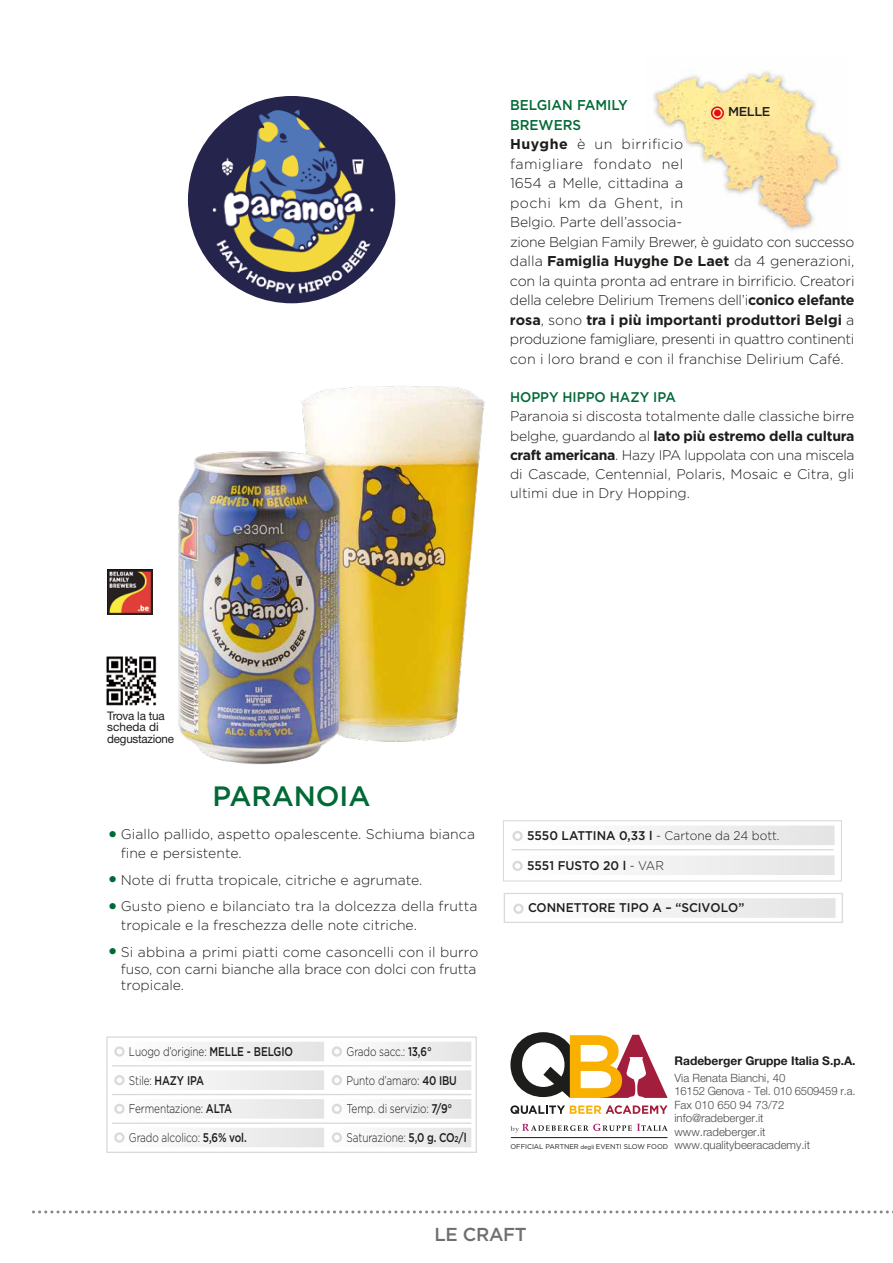
<style>
.page{position:relative;width:893px;height:1263px;background:#fff}
.page>*{position:absolute;margin:0;border:0;box-sizing:border-box;transform-origin:0 0}
.t1{font:500 27.9px "Gotham";color:#006935}
.t2{font:500 18.75px "Gotham";letter-spacing:-.015em;color:#706f6f}
.t3{font:300 14.25px/19.5px "Gotham";letter-spacing:-.015em;color:#1d1d1b}
.t4{font:300 13.95px/19.2px "Gotham";color:#1d1d1b}
.t5{font:500 13.95px "Gotham";color:#006935;scale:.95 1}
.t6{font:500 12.9px "Gotham";letter-spacing:-.035em;color:#1e1e1c}
.t7{font:300 12.6px "Gotham";letter-spacing:-.015em;color:#1d1d1b;scale:.8 1}
.t8{font:300 12.6px "Gotham";letter-spacing:-.015em;color:#1d1d1b;scale:.95 1}
.t9{font:500 12.6px "Gotham";color:#1d1e1c;scale:.95 1}
.t10{font:500 12.6px "Gotham";letter-spacing:-.005em;color:#1d1d1b;scale:.95 1}
.t11{font:500 12.6px "Gotham";letter-spacing:-.005em;color:#1d1d1b;scale:.8 1}
.t12{font:700 12px "Helvetica Neue";color:#1d1d1b}
.t13{font:11.85px/11.9px "Helvetica Neue";letter-spacing:-.02em;color:#1d1d1b}
.t14{font:300 11.4px/13.5px "Helvetica Neue";color:#4b4a4a}
.t15{font:6.9px "Gotham";letter-spacing:-.01em;color:#1d1d1b}
.s1{font-weight:500;color:#006935}
.s2{font-weight:700}
.s3{font-size:25.2px;color:#006935}
.s4{font-weight:500}
.s5{font-weight:300}
.s6{font-weight:500;font-size:8.4px}
.s7{color:#1e1e1c}
.s8{font-size:5.85px}
</style>
<div class="page">
<img style="left:106px;top:656px;width:1px;height:50px">
<div style="left:106px;top:1036px;width:371px;height:117px;border:1px solid #dadada"></div>
<div style="left:112px;top:1042px;width:212px;height:19px;background:linear-gradient(to right,#fff,#e4e4e4)"></div>
<div style="left:324px;top:1042px;width:147px;height:19px;background:linear-gradient(to right,#fff,#e4e4e4)"></div>
<div style="left:112px;top:1128px;width:212px;height:19px;background:linear-gradient(to right,#fff,#e4e4e4)"></div>
<div style="left:324px;top:1128px;width:147px;height:19px;background:linear-gradient(to right,#fff,#e4e4e4)"></div>
<div style="left:112px;top:1099px;width:212px;height:20px;background:linear-gradient(to right,#fff,#e4e4e4)"></div>
<div style="left:324px;top:1099px;width:147px;height:20px;background:linear-gradient(to right,#fff,#e4e4e4)"></div>
<div style="left:112px;top:1070px;width:212px;height:20px;background:linear-gradient(to right,#fff,#e4e4e4)"></div>
<div style="left:324px;top:1070px;width:147px;height:20px;background:linear-gradient(to right,#fff,#e4e4e4)"></div>
<div style="left:332px;top:1046px;width:10px;height:11px;border:2px solid #dadada;border-radius:50%"></div>
<div style="left:114px;top:1046px;width:11px;height:11px;border:2px solid #dadada;border-radius:50%"></div>
<div style="left:332px;top:1075px;width:10px;height:10px;border:2px solid #dadada;border-radius:50%"></div>
<div style="left:114px;top:1075px;width:11px;height:10px;border:2px solid #dadada;border-radius:50%"></div>
<div style="left:332px;top:1104px;width:10px;height:10px;border:2px solid #dadada;border-radius:50%"></div>
<div style="left:114px;top:1104px;width:11px;height:10px;border:2px solid #dadada;border-radius:50%"></div>
<div style="left:332px;top:1132px;width:10px;height:11px;border:2px solid #dadada;border-radius:50%"></div>
<div style="left:114px;top:1132px;width:11px;height:11px;border:2px solid #dadada;border-radius:50%"></div>
<hr style="left:112px;top:1065px;width:359px;height:1px;background:#dadada">
<hr style="left:112px;top:1094px;width:359px;height:1px;background:#dadada">
<hr style="left:112px;top:1122px;width:359px;height:2px;background:#dadada">
<img style="left:107px;top:386px;width:378px;height:379px">
<img style="left:108px;top:569px;width:45px;height:45px">
<div style="left:503px;top:820px;width:339px;height:61px;border:1px solid #dadada"></div>
<div style="left:513px;top:825px;width:321px;height:20px;background:linear-gradient(to right,#fff,#e4e4e4)"></div>
<div style="left:512px;top:831px;width:11px;height:10px;border:2px solid #dadada;border-radius:50%"></div>
<div style="left:513px;top:855px;width:321px;height:20px;background:linear-gradient(to right,#fff,#e4e4e4)"></div>
<div style="left:512px;top:861px;width:11px;height:10px;border:2px solid #dadada;border-radius:50%"></div>
<hr style="left:511px;top:849px;width:322px;height:1px;background:#dadada">
<div style="left:504px;top:893px;width:339px;height:30px;border:1px solid #dadada"></div>
<div style="left:513px;top:898px;width:322px;height:20px;background:linear-gradient(to right,#fff,#e4e4e4)"></div>
<div style="left:513px;top:903px;width:11px;height:11px;border:2px solid #dadada;border-radius:50%"></div>
<svg style="left:32px;top:1210px;width:861px;height:3px"></svg>
<svg style="left:510px;top:1105px;width:158px;height:9px"></svg>
<svg style="left:510px;top:1032px;width:158px;height:66px"></svg>
<svg style="left:510px;top:1124px;width:158px;height:9px"></svg>
<hr style="left:511px;top:1137px;width:156px;height:1px;background:#1d1d1b">
<img style="left:653px;top:70px;width:188px;height:161px">
<div style="left:714px;top:110px;width:7px;height:6px;background:#e30d18;border-radius:50%"></div>
<div style="left:711px;top:106px;width:13px;height:14px;border:2px solid #e30d18;border-radius:50%"></div>
<img style="left:188px;top:96px;width:207px;height:207px;border-radius:104px">
<p class="t3" style="left:510px;top:95px;width:346px"><span class="s1">BELGIAN FAMILY<br>BREWERS<br></span><span class="s2">Huyghe</span> è un birrificio<br>famigliare fondato nel<br>1654 a Melle, cittadina a<br>pochi km da Ghent, in<br>Belgio. Parte dell’associa-<br>zione Belgian Family Brewer, è guidato con successo dalla <span class="s2">Famiglia Huyghe De Laet</span> da 4 generazioni, con la quinta pronta ad entrare in birrificio. Creatori della celebre Delirium Tremens dell’i<span class="s2">conico elefante rosa</span>, sono <span class="s2">tra i più importanti produttori Belgi</span> a produzione famigliare, presenti in quattro continenti con i loro brand e con il franchise Delirium Café.</p>
<p class="t5" style="left:510px;top:388px;width:176px">HOPPY HIPPO HAZY IPA</p>
<p class="t4" style="left:510px;top:406px;width:346px;text-align:justify">Paranoia si discosta totalmente dalle classiche birre belghe, guardando al <span class="s2">lato più estremo della cultura craft americana</span>. Hazy IPA luppolata con una miscela di Cascade, Centennial, Polaris, Mosaic e Citra, gli ultimi due in Dry Hopping.</p>
<p class="t6" style="left:728px;top:103px;width:44px">MELLE</p>
<p class="t13" style="left:107px;top:709px;width:68px">Trova la tua scheda di degustazione</p>
<h1 class="t1" style="left:213px;top:778px;width:159px">PARANOIA</h1>
<p class="t4" style="left:121px;top:824px;width:356px;text-indent:-14px"><span class="s3">•</span>Giallo pallido, aspetto opalescente. Schiuma bianca fine e persistente.</p>
<p class="t4" style="left:107px;top:870px;width:317px"><span class="s3">•</span>Note di frutta tropicale, citriche e agrumate.</p>
<p class="t4" style="left:121px;top:896px;width:358px;text-indent:-14px"><span class="s3">•</span>Gusto pieno e bilanciato tra la dolcezza della frutta tropicale e la freschezza delle note citriche.</p>
<p class="t4" style="left:121px;top:943px;width:359px;line-height:16.8px;text-indent:-14px"><span class="s3">•</span>Si abbina a primi piatti come casoncelli con il burro fuso, con carni bianche alla brace con dolci con frutta tropicale.</p>
<p class="t7" style="left:129px;top:1044px;width:207px">Luogo d’origine: <span class="s4">MELLE - BELGIO</span></p>
<p class="t11" style="left:129px;top:1072px;width:95px"><span class="s5">Stile:</span> HAZY IPA</p>
<p class="t7" style="left:129px;top:1101px;width:131px">Fermentazione: <span class="s4">ALTA</span></p>
<p class="t7" style="left:129px;top:1129px;width:149px">Grado alcolico: <span class="s4">5,6% vol.</span></p>
<p class="t7" style="left:347px;top:1044px;width:108px">Grado sacc.: <span class="s4">13,6°</span></p>
<p class="t7" style="left:347px;top:1072px;width:139px">Punto d’amaro: <span class="s4">40 IBU</span></p>
<p class="t7" style="left:347px;top:1101px;width:134px">Temp. di servizio: <span class="s4">7/9°</span></p>
<p class="t7" style="left:347px;top:1129px;width:151px">Saturazione: <span class="s4">5,0 g. CO</span><span class="s6">2</span><span class="s4">/l</span></p>
<p class="t8" style="left:527px;top:827px;width:267px"><span class="s4">5550 LATTINA 0,33 l</span> - Cartone da 24 bott.</p>
<p class="t10" style="left:527px;top:857px;width:146px">5551 FUSTO <span class="s7">20 l</span> <span class="s5">- VAR</span></p>
<p class="t9" style="left:528px;top:899px;width:229px">CONNETTORE TIPO A – “SCIVOLO”</p>
<p class="t12" style="left:674px;top:1053px;width:183px">Radeberger Gruppe Italia S.p.A.</p>
<p class="t14" style="left:674px;top:1071px;width:182px">Via Renata Bianchi, 40<br>16152 Genova - Tel. 010 6509459 r.a.<br>Fax 010 650 94 73/72 info@radeberger.it www.radeberger.it www.qualitybeeracademy.it</p>
<p class="t15" style="left:510px;top:1142px;width:159px">OFFICIAL PARTNER <span class="s8">degli</span> EVENTI SLOW FOOD</p>
<h2 class="t2" style="left:434px;top:1222px;width:94px">LE CRAFT</h2>
</div>
